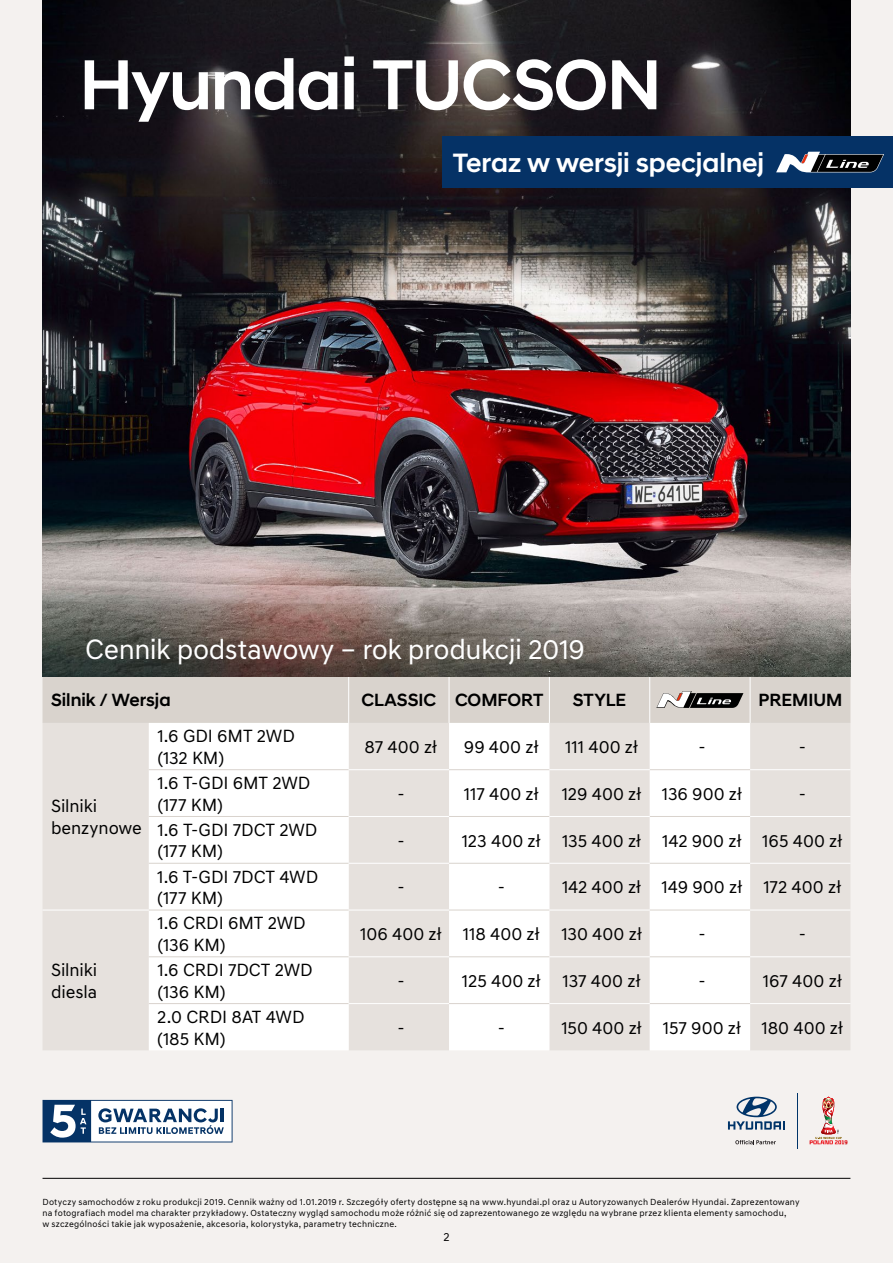
<style>
.page{position:relative;width:893px;height:1263px;background:#f4f1ef}
.page>*{position:absolute;margin:0;border:0;box-sizing:border-box;transform-origin:0 0}
.t1{font:500 72px "Hyundai Sans Head";letter-spacing:-.02em;color:#fff}
.t2{font:28.5px "Hyundai Sans Text";letter-spacing:-.02em;color:#fff}
.t3{font:500 27px "Hyundai Sans Head";letter-spacing:-.005em;color:#fff}
.t4{font:18px/21.6px "Hyundai Sans Text";letter-spacing:-.005em;color:#000}
.t5{font:500 18px "Hyundai Sans Head";color:#000}
.t6{font:12px "Hyundai Sans Text";color:#000}
.t7{font:9px/10.8px "Hyundai Sans Text";letter-spacing:.025em;color:#000}
</style>
<div class="page">
<img style="left:43px;top:0;width:807px;height:604px">
<div style="left:43px;top:723px;width:807px;height:327px;background:#e6e1dd"></div>
<svg style="left:149px;top:723px;width:601px;height:327px;fill:#fff"></svg>
<hr style="left:149px;top:769px;width:200px;height:1px;background:#d9d3cd">
<hr style="left:149px;top:816px;width:200px;height:1px;background:#d9d3cd">
<hr style="left:149px;top:863px;width:200px;height:1px;background:#d9d3cd">
<hr style="left:149px;top:910px;width:200px;height:1px;background:#d9d3cd">
<hr style="left:149px;top:956px;width:200px;height:1px;background:#d9d3cd">
<hr style="left:149px;top:1003px;width:200px;height:1px;background:#d9d3cd">
<hr style="left:449px;top:769px;width:100px;height:1px;background:#d9d3cd">
<hr style="left:650px;top:769px;width:100px;height:1px;background:#d9d3cd">
<hr style="left:449px;top:816px;width:100px;height:1px;background:#d9d3cd">
<hr style="left:650px;top:816px;width:100px;height:1px;background:#d9d3cd">
<hr style="left:449px;top:863px;width:100px;height:1px;background:#d9d3cd">
<hr style="left:650px;top:863px;width:100px;height:1px;background:#d9d3cd">
<hr style="left:449px;top:910px;width:100px;height:1px;background:#d9d3cd">
<hr style="left:650px;top:910px;width:100px;height:1px;background:#d9d3cd">
<hr style="left:449px;top:956px;width:100px;height:1px;background:#d9d3cd">
<hr style="left:650px;top:956px;width:100px;height:1px;background:#d9d3cd">
<hr style="left:449px;top:1003px;width:100px;height:1px;background:#d9d3cd">
<hr style="left:650px;top:1003px;width:100px;height:1px;background:#d9d3cd">
<hr style="left:349px;top:769px;width:100px;height:1px;background:#fff">
<hr style="left:549px;top:769px;width:101px;height:1px;background:#fff">
<hr style="left:750px;top:769px;width:100px;height:1px;background:#fff">
<hr style="left:349px;top:816px;width:100px;height:1px;background:#fff">
<hr style="left:549px;top:816px;width:101px;height:1px;background:#fff">
<hr style="left:750px;top:816px;width:100px;height:1px;background:#fff">
<hr style="left:349px;top:863px;width:100px;height:1px;background:#fff">
<hr style="left:549px;top:863px;width:101px;height:1px;background:#fff">
<hr style="left:750px;top:863px;width:100px;height:1px;background:#fff">
<hr style="left:349px;top:910px;width:100px;height:1px;background:#fff">
<hr style="left:549px;top:910px;width:101px;height:1px;background:#fff">
<hr style="left:750px;top:910px;width:100px;height:1px;background:#fff">
<hr style="left:349px;top:956px;width:100px;height:1px;background:#fff">
<hr style="left:549px;top:956px;width:101px;height:1px;background:#fff">
<hr style="left:750px;top:956px;width:100px;height:1px;background:#fff">
<hr style="left:349px;top:1003px;width:100px;height:1px;background:#fff">
<hr style="left:549px;top:1003px;width:101px;height:1px;background:#fff">
<hr style="left:750px;top:1003px;width:100px;height:1px;background:#fff">
<hr style="left:43px;top:910px;width:106px;height:1px;background:#fff">
<div style="left:43px;top:676px;width:807px;height:47px;background:#d9d3cd"></div>
<hr style="left:43px;top:1178px;width:807px;height:1px;background:#000">
<svg style="left:728px;top:1093px;width:120px;height:56px"></svg>
<svg style="left:43px;top:1100px;width:190px;height:42px"></svg>
<div style="left:442px;top:136px;width:451px;height:52px;background:#053266"></div>
<svg style="left:776px;top:152px;width:108px;height:20px"></svg>
<img style="left:43px;top:604px;width:807px;height:72px">
<h1 class="t1" style="left:79px;top:42px;width:584px">Hyundai TUCSON</h1>
<h3 class="t3" style="left:453px;top:147px;width:313px">Teraz w wersji specjalnej</h3>
<h2 class="t2" style="left:85px;top:632px;width:502px">Cennik podstawowy – rok produkcji 2019</h2>
<h3 class="t5" style="left:51px;top:689px;width:121px">Silnik / Wersja</h3>
<h3 class="t5" style="left:361px;top:689px;width:183px">CLASSIC COMFORT</h3>
<h3 class="t5" style="left:573px;top:689px;width:55px">STYLE</h3>
<h3 class="t5" style="left:759px;top:689px;width:85px">PREMIUM</h3>
<h3 class="t4" style="left:51px;top:795px;width:92px">Silniki benzynowe</h3>
<h3 class="t4" style="left:51px;top:959px;width:48px">Silniki diesla</h3>
<h3 class="t4" style="left:157px;top:725px;width:139px">1.6 GDI 6MT 2WD (132 KM)</h3>
<h3 class="t4" style="left:365px;top:736px;width:74px">87 400 zł</h3>
<h3 class="t4" style="left:464px;top:736px;width:76px">99 400 zł</h3>
<h3 class="t4" style="left:565px;top:736px;width:75px">111 400 zł</h3>
<h3 class="t4" style="left:698px;top:736px;width:9px">-</h3>
<h3 class="t4" style="left:799px;top:736px;width:9px">-</h3>
<h3 class="t4" style="left:157px;top:772px;width:155px">1.6 T-GDI 6MT 2WD (177 KM)</h3>
<h3 class="t4" style="left:397px;top:783px;width:9px">-</h3>
<h3 class="t4" style="left:464px;top:783px;width:77px">117 400 zł</h3>
<h3 class="t4" style="left:562px;top:783px;width:182px">129 400 zł 136 900 zł</h3>
<h3 class="t4" style="left:799px;top:783px;width:9px">-</h3>
<h3 class="t4" style="left:157px;top:819px;width:162px">1.6 T-GDI 7DCT 2WD (177 KM)</h3>
<h3 class="t4" style="left:157px;top:866px;width:162px">1.6 T-GDI 7DCT 4WD (177 KM)</h3>
<h3 class="t4" style="left:397px;top:830px;width:9px">-</h3>
<h3 class="t4" style="left:462px;top:830px;width:382px">123 400 zł 135 400 zł 142 900 zł 165 400 zł</h3>
<h3 class="t4" style="left:397px;top:876px;width:9px">-</h3>
<h3 class="t4" style="left:498px;top:876px;width:9px">-</h3>
<h3 class="t4" style="left:562px;top:876px;width:281px">142 400 zł 149 900 zł 172 400 zł</h3>
<h3 class="t4" style="left:157px;top:912px;width:150px">1.6 CRDI 6MT 2WD (136 KM)</h3>
<h3 class="t4" style="left:360px;top:923px;width:283px">106 400 zł 118 400 zł 130 400 zł</h3>
<h3 class="t4" style="left:698px;top:923px;width:9px">-</h3>
<h3 class="t4" style="left:799px;top:923px;width:9px">-</h3>
<h3 class="t4" style="left:157px;top:959px;width:157px">1.6 CRDI 7DCT 2WD (136 KM)</h3>
<h3 class="t4" style="left:397px;top:970px;width:9px">-</h3>
<h3 class="t4" style="left:462px;top:970px;width:180px">125 400 zł 137 400 zł</h3>
<h3 class="t4" style="left:698px;top:970px;width:9px">-</h3>
<h3 class="t4" style="left:763px;top:970px;width:81px">167 400 zł</h3>
<h3 class="t4" style="left:157px;top:1006px;width:149px">2.0 CRDI 8AT 4WD (185 KM)</h3>
<h3 class="t4" style="left:397px;top:1017px;width:9px">-</h3>
<h3 class="t4" style="left:498px;top:1017px;width:9px">-</h3>
<h3 class="t4" style="left:561px;top:1017px;width:283px">150 400 zł 157 900 zł 180 400 zł</h3>
<p class="t7" style="left:43px;top:1197px;width:759px">Dotyczy samochodów z roku produkcji 2019. Cennik ważny od 1.01.2019 r. Szczegóły oferty dostępne są na www.hyundai.pl oraz u Autoryzowanych Dealerów Hyundai. Zaprezentowany na fotografiach model ma charakter przykładowy. Ostateczny wygląd samochodu może różnić się od zaprezentowanego ze względu na wybrane przez klienta elementy samochodu,<br>w szczególności takie jak wyposażenie, akcesoria, kolorystyka, parametry techniczne.</p>
<h3 class="t6" style="left:443px;top:1230px;width:8px">2</h3>
</div>
